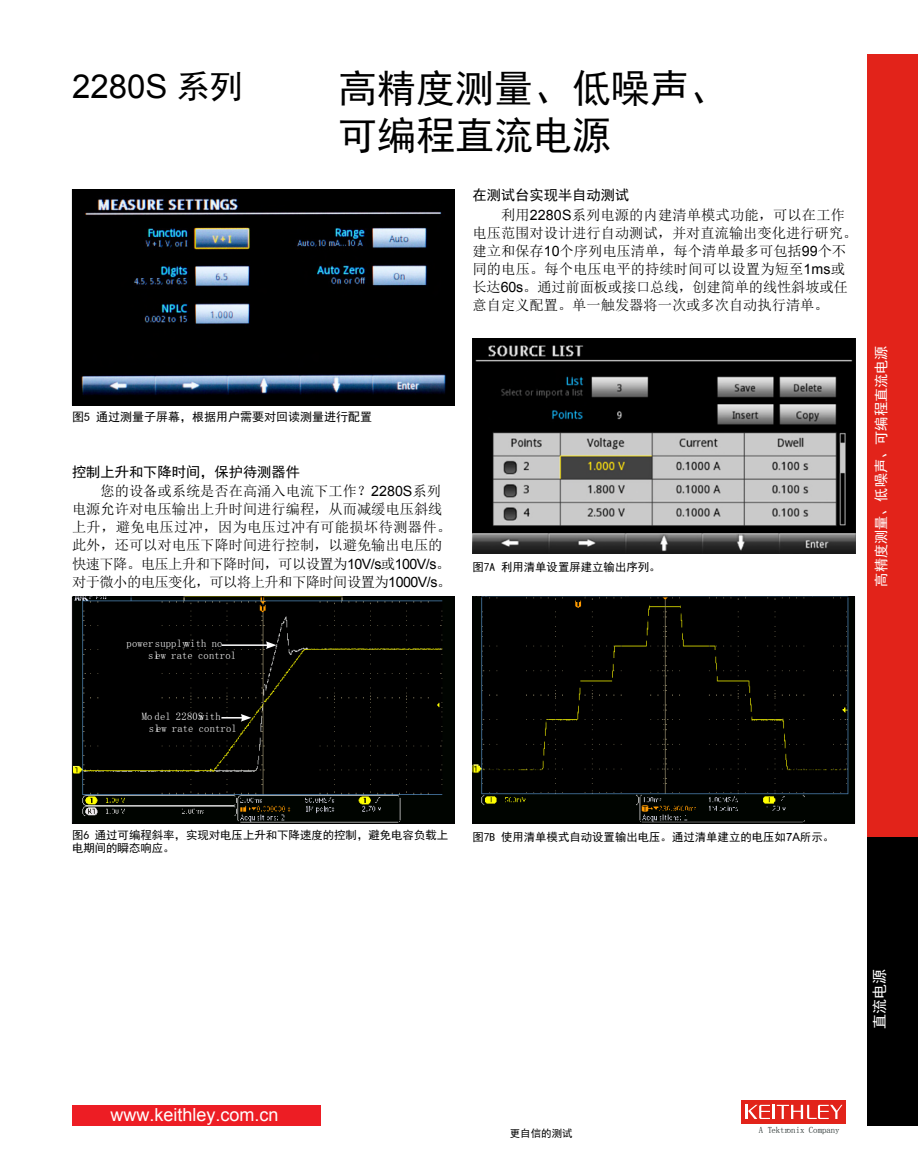
<style>
.page{position:relative;width:918px;height:1175px;background:#fff}
.page>*{position:absolute;margin:0;border:0;box-sizing:border-box;transform-origin:0 0}
.t1{font:39px/46.8px "Sim Hei";color:#000}
.t2{font:33px "Arial";color:#000}
.t3{font:18px "Arial";color:#fff}
.t4{font:15px "Sim Hei";color:#fff}
.t5{font:14.25px/18px "Sim Sun";color:#000}
.t6{font:14.25px "Sim Hei";color:#000}
.t7{font:14.1px "Sim Hei";color:#fff}
.t8{font:12px "Sim Hei";color:#000}
.t9{font:11.4px/13.6px "Sim Hei";color:#000}
.t10{font:500 condensed 10.5px/12.6px "Helvetica Neue";letter-spacing:.02em;color:#fff}
.t11{font:10.5px "Sim Hei";color:#000}
.t12{font:500 8.85px "Helvetica Neue";color:#182321}
.s1{font-family:"Sim Hei"}
.s2{font-family:"Arial"}
.s3{font-weight:900;font-stretch:expanded}
</style>
<div class="page">
<div style="left:867px;top:54px;width:51px;height:783px;background:#e2231a"></div>
<div style="left:867px;top:837px;width:51px;height:288px;background:#000"></div>
<div style="left:72px;top:1104px;width:249px;height:21px;background:#ed1d24"></div>
<div style="left:741px;top:1100px;width:105px;height:23px;background:#e2231a"></div>
<hr style="left:772px;top:1104px;width:3px;height:15px;background:#fff">
<svg style="left:746px;top:1104px;width:24px;height:15px"></svg>
<svg style="left:777px;top:1104px;width:65px;height:15px"></svg>
<img style="left:74px;top:191px;width:379px;height:212px">
<div style="left:72px;top:189px;width:383px;height:216px;border:1px solid #000"></div>
<img style="left:74px;top:598px;width:379px;height:224px">
<div style="left:72px;top:596px;width:383px;height:228px;border:1px solid #000"></div>
<div style="left:472px;top:596px;width:381px;height:227px;background:#000"></div>
<div style="left:473px;top:596px;width:382px;height:227px;border:1px solid #000"></div>
<img style="left:472px;top:338px;width:384px;height:216px">
<svg style="left:221px;top:714px;width:30px;height:7px"></svg>
<hr style="left:222px;top:644px;width:46px;height:2px;background:#fff">
<svg style="left:266px;top:641px;width:10px;height:8px"></svg>
<h2 class="t2" style="left:72px;top:65px;width:172px">2280S <span class="s1">系列</span></h2>
<h1 class="t1" style="left:338px;top:65px;width:392px">高精度测量、低噪声、可编程直流电源</h1>
<p class="t6" style="left:472px;top:188px;width:158px">在测试台实现半自动测试</p>
<p class="t5" style="left:472px;top:206px;width:386px;text-indent:28px">利用<span class="s2">2280S</span>系列电源的内建清单模式功能，可以在工作电压范围对设计进行自动测试，并对直流输出变化进行研究。建立和保存<span class="s2">10</span>个序列电压清单，每个清单最多可包括<span class="s2">99</span>个不同的电压。每个电压电平的持续时间可以设置为短至<span class="s2">1ms</span>或长达<span class="s2">60s</span>。通过前面板或接口总线，创建简单的线性斜坡或任意自定义配置。单一触发器将一次或多次自动执行清单。</p>
<p class="t8" style="left:72px;top:411px;width:301px">图5 通过测量子屏幕，根据用户需要对回读测量进行配置</p>
<p class="t6" style="left:72px;top:465px;width:229px">控制上升和下降时间，保护待测器件</p>
<p class="t5" style="left:72px;top:482px;width:381px;text-indent:28px">您的设备或系统是否在高涌入电流下工作？<span class="s2">2280S</span>系列电源允许对电压输出上升时间进行编程，从而减缓电压斜线上升，避免电压过冲，因为电压过冲有可能损坏待测器件。此外，还可以对电压下降时间进行控制，以避免输出电压的快速下降。电压上升和下降时间，可以设置为<span class="s2">10V/s</span>或<span class="s2">100V/s</span>。对于微小的电压变化，可以将上升和下降时间设置为<span class="s2">1000V/s</span>。</p>
<p class="t10" style="left:148px;top:636px;width:89px;text-indent:-22px">power supply <span class="s3">with no </span>slew rate control</p>
<p class="t10" style="left:149px;top:709px;width:89px;text-indent:-7px">Mo del 2280S <span class="s3">with </span>slew rate control</p>
<p class="t9" style="left:472px;top:560px;width:190px">图7A 利用清单设置屏建立输出序列。</p>
<p class="t7" style="left:874px;top:586px;width:242px;rotate:-90deg">高精度测量、低噪声、可编程直流电源</p>
<p class="t9" style="left:72px;top:827px;width:378px">图6 通过可编程斜率，实现对电压上升和下降速度的控制，避免电容负载上电期间的瞬态响应。</p>
<p class="t9" style="left:472px;top:830px;width:363px">图7B 使用清单模式自动设置输出电压。通过清单建立的电压如<span class="s2">7A</span>所示。</p>
<p class="t3" style="left:110px;top:1103px;width:170px">www.keithley.com.cn</p>
<p class="t11" style="left:510px;top:1128px;width:64px">更自信的测试</p>
<p class="t4" style="left:872px;top:1029px;width:62px;rotate:-90deg">直流电源</p>
<p class="t12" style="left:759px;top:1124px;width:82px">A Tektronix Company</p>
</div>
